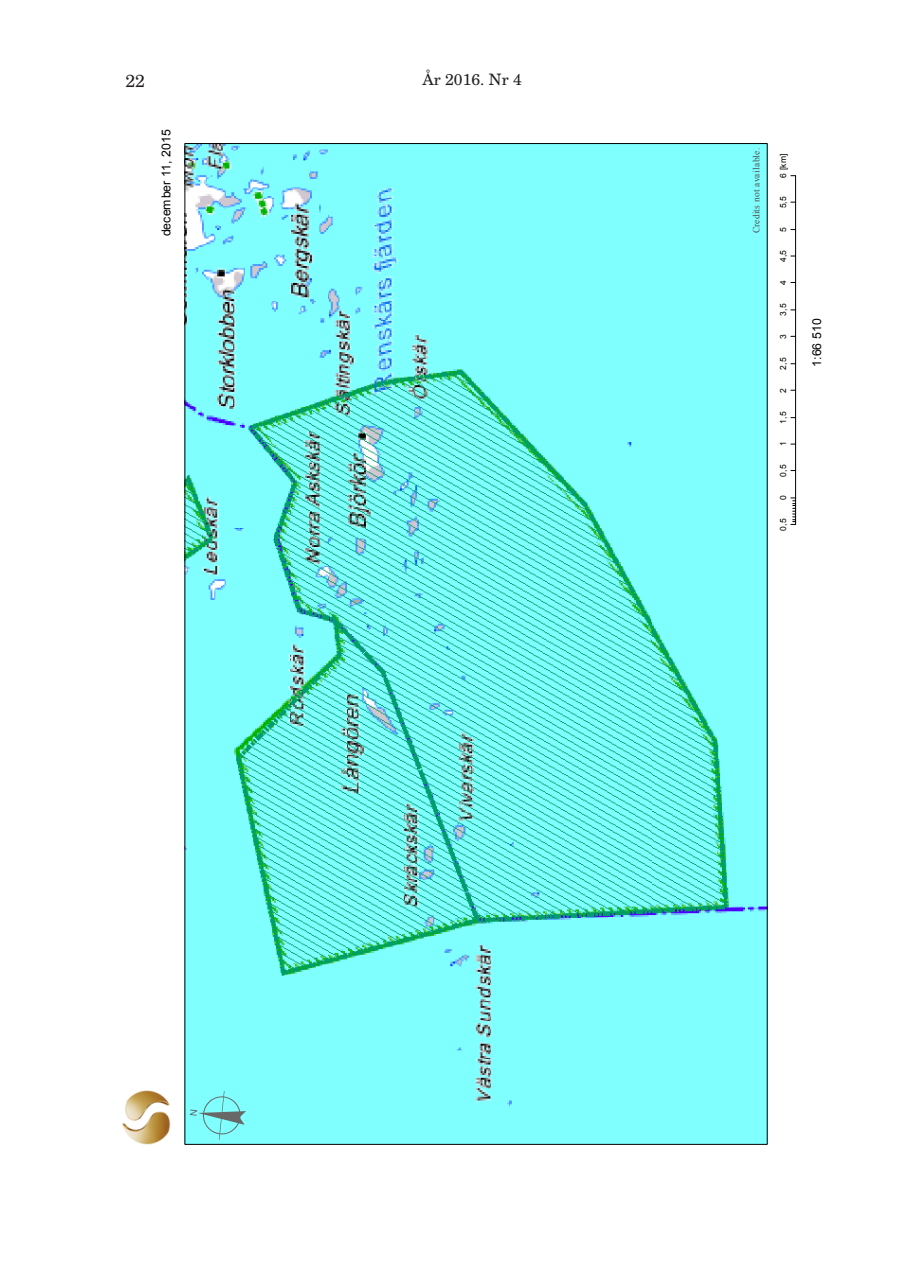
<style>
.page{position:relative;width:918px;height:1280px;background:#fff}
.page>*{position:absolute;margin:0;border:0;box-sizing:border-box;transform-origin:0 0}
.Brödtext{font:17.5px "New Century Schlbk";color:#231f20}
.Brödtext-2{font:15.75px "New Century Schlbk";color:#231f20}
.t1{font:12.25px "Arial";letter-spacing:-.015em;color:#000}
.t2{font:9.45px "Times New Roman";letter-spacing:.02em;color:#4e4e4e}
.t3{font:8.58px "Arial";color:#000}
</style>
<div class="page">
<img style="left:186px;top:144px;width:582px;height:1000px">
<img style="left:122px;top:1090px;width:49px;height:54px">
<svg style="left:791px;top:497px;width:4px;height:28px"></svg>
<hr style="left:795px;top:176px;width:1px;height:348px;background:#000">
<div style="left:187px;top:1088px;width:61px;height:54px;background:#80ffff"></div>
<p class="Brödtext" style="left:125px;top:69px;width:21px">22</p>
<p class="Brödtext-2" style="left:422px;top:70px;width:101px">År 2016. Nr 4</p>
<p class="t1" style="left:158px;top:236px;width:109px;rotate:-90deg">december 11, 2015</p>
<p class="t2" style="left:750px;top:233px;width:87px;rotate:-90deg">Credits not available.</p>
<p class="t3" style="left:777px;top:178px;width:26px;rotate:-90deg">6 [km]</p>
<p class="t3" style="left:777px;top:208px;width:14px;rotate:-90deg">5,5</p>
<p class="t3" style="left:777px;top:232px;width:6px;rotate:-90deg">5</p>
<p class="t3" style="left:777px;top:262px;width:14px;rotate:-90deg">4,5</p>
<p class="t3" style="left:777px;top:285px;width:6px;rotate:-90deg">4</p>
<p class="t3" style="left:777px;top:316px;width:14px;rotate:-90deg">3,5</p>
<p class="t3" style="left:777px;top:339px;width:6px;rotate:-90deg">3</p>
<p class="t3" style="left:777px;top:370px;width:14px;rotate:-90deg">2,5</p>
<p class="t3" style="left:777px;top:393px;width:6px;rotate:-90deg">2</p>
<p class="t3" style="left:777px;top:424px;width:14px;rotate:-90deg">1,5</p>
<p class="t3" style="left:777px;top:446px;width:6px;rotate:-90deg">1</p>
<p class="t3" style="left:777px;top:477px;width:14px;rotate:-90deg">0,5</p>
<p class="t3" style="left:777px;top:500px;width:6px;rotate:-90deg">0</p>
<p class="t3" style="left:777px;top:531px;width:14px;rotate:-90deg">0,5</p>
<p class="t1" style="left:809px;top:367px;width:50px;rotate:-90deg">1:66 510</p>
</div>
